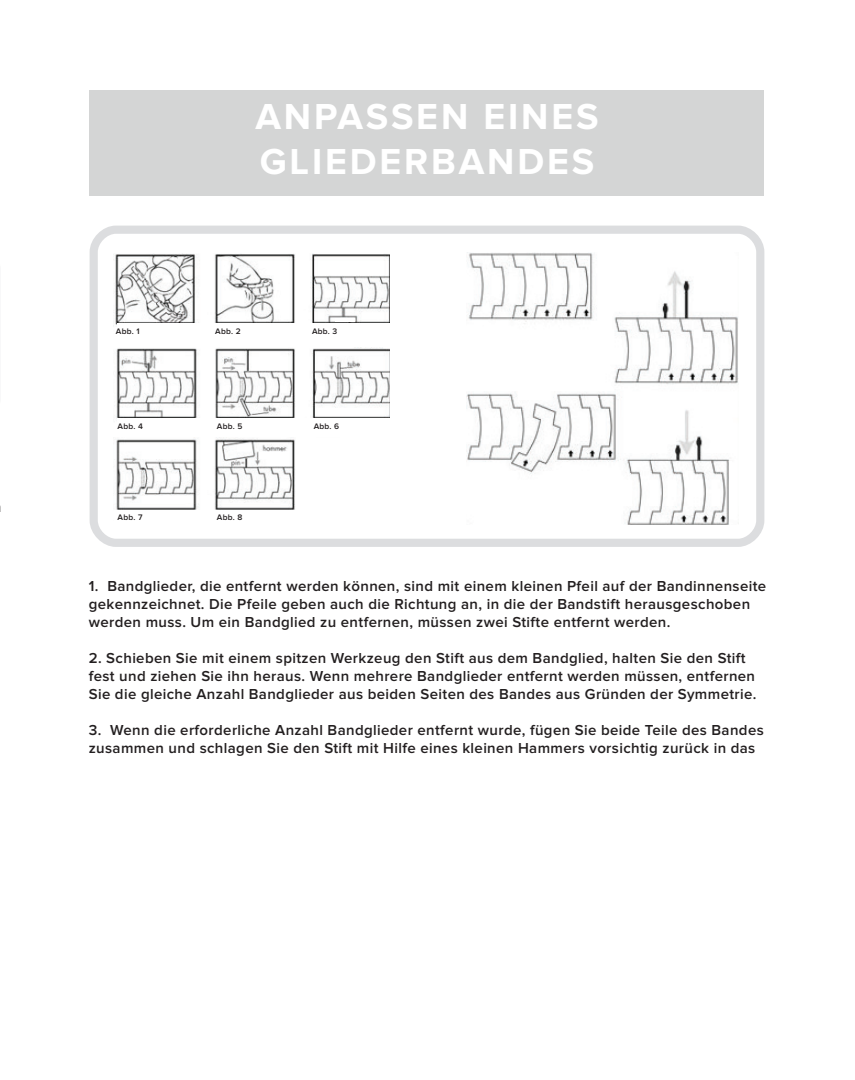
<style>
.page{position:relative;width:855px;height:1080px;background:#fff}
.page>*{position:absolute;margin:0;border:0;box-sizing:border-box;transform-origin:0 0}
.t1{font:700 37.5px/45px "Proxima Nova";letter-spacing:.075em;color:#fff}
.t2{font:600 15px/18px "Proxima Nova";letter-spacing:.025em;color:#231f20}
.t3{font:600 8.38px "Proxima Nova";letter-spacing:.025em;color:#231f20}
</style>
<div class="page">
<div style="left:89px;top:90px;width:675px;height:106px;background:#d4d5d5"></div>
<img style="left:113px;top:253px;width:277px;height:257px">
<img style="left:467px;top:253px;width:272px;height:271px">
<div style="left:90px;top:226px;width:674px;height:321px;border:8px solid #dcdddf;border-radius:22px"></div>
<div style="left:118px;top:323px;width:275px;height:24px;background:#fff"></div>
<div style="left:118px;top:418px;width:275px;height:20px;background:#fff"></div>
<hr style="left:336px;top:318px;width:19px;height:3px;background:#fff">
<h1 class="t1" style="left:255px;top:95px;width:345px">ANPASSEN EINES<br>GLIEDERBANDES</h1>
<p class="t3" style="left:116px;top:326px;width:25px">Abb. 1</p>
<p class="t3" style="left:215px;top:326px;width:27px">Abb. 2</p>
<p class="t3" style="left:312px;top:326px;width:27px">Abb. 3</p>
<p class="t3" style="left:118px;top:421px;width:27px">Abb. 4</p>
<p class="t3" style="left:217px;top:421px;width:27px">Abb. 5</p>
<p class="t3" style="left:314px;top:421px;width:27px">Abb. 6</p>
<p class="t3" style="left:118px;top:513px;width:26px">Abb. 7</p>
<p class="t3" style="left:217px;top:513px;width:27px">Abb. 8</p>
<p class="t2" style="left:89px;top:578px;width:679px">1. Bandglieder, die entfernt werden können, sind mit einem kleinen Pfeil auf der Bandinnenseite gekennzeichnet. Die Pfeile geben auch die Richtung an, in die der Bandstift herausgeschoben werden muss. Um ein Bandglied zu entfernen, müssen zwei Stifte entfernt werden.</p>
<p class="t2" style="left:89px;top:650px;width:669px">2. Schieben Sie mit einem spitzen Werkzeug den Stift aus dem Bandglied, halten Sie den Stift fest und ziehen Sie ihn heraus. Wenn mehrere Bandglieder entfernt werden müssen, entfernen<br>Sie die gleiche Anzahl Bandglieder aus beiden Seiten des Bandes aus Gründen der Symmetrie.</p>
<p class="t2" style="left:89px;top:722px;width:677px">3. Wenn die erforderliche Anzahl Bandglieder entfernt wurde, fügen Sie beide Teile des Bandes zusammen und schlagen Sie den Stift mit Hilfe eines kleinen Hammers vorsichtig zurück in das</p>
</div>
